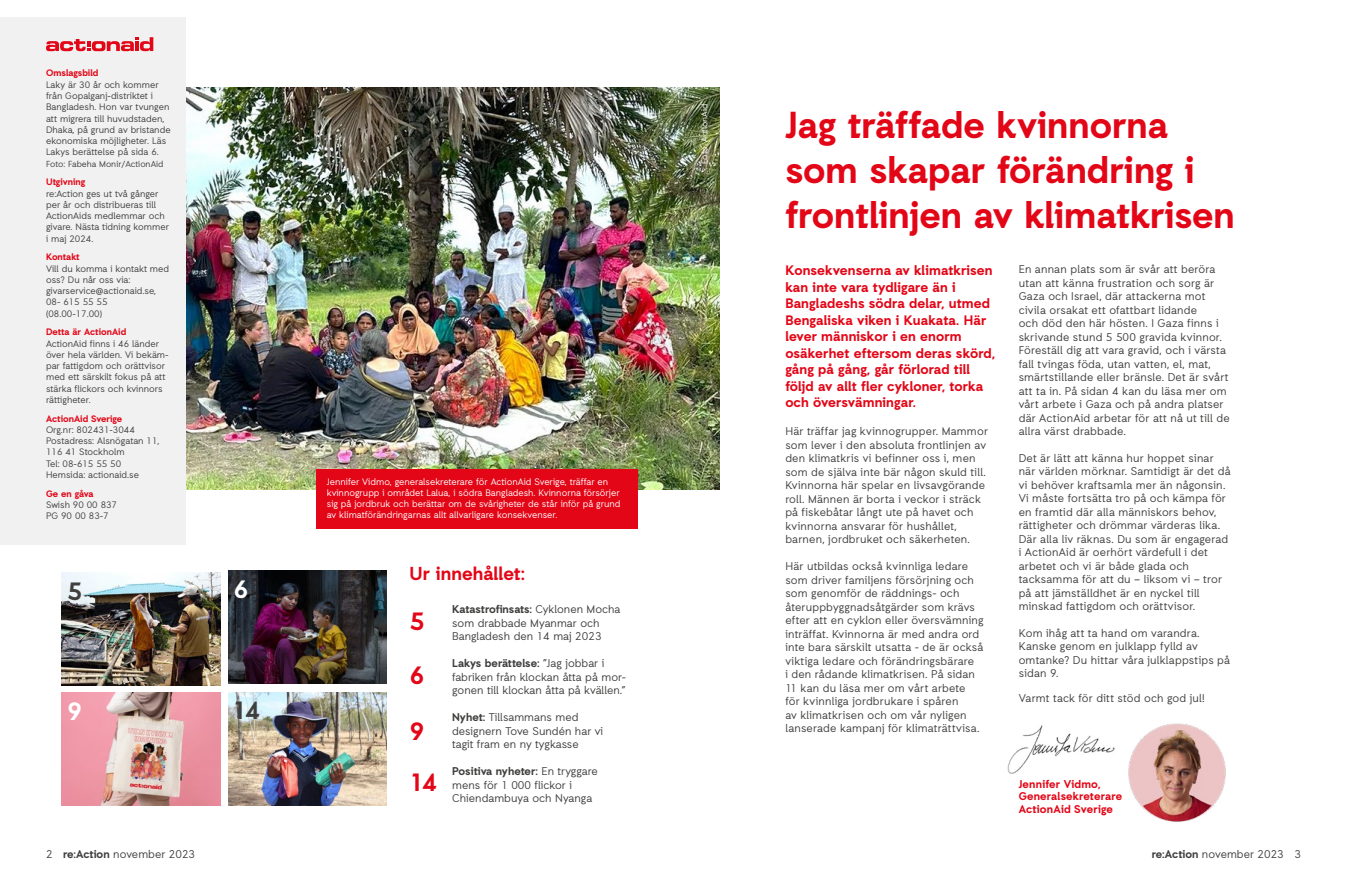
<style>
.page{position:relative;width:1347px;height:886px;background:#fff}
.page>*{position:absolute;margin:0;border:0;box-sizing:border-box;transform-origin:0 0}
.t1{font:700 37.5px/45px "Auxilia";color:#e30617}
.t2{font:700 25px "Auxilia";color:#e30617}
.t3{font:700 25px "Auxilia";color:#3f3f3e}
.t4{font:700 25px "Auxilia";color:#fff}
.t5{font:700 18.75px "Auxilia";color:#e30617}
.t6{font:700 13.75px/16.5px "Auxilia";letter-spacing:.005em;color:#e30617}
.t7{font:11.25px/13.5px "Auxilia";letter-spacing:.015em;color:#3f3f3e}
.t8{font:700 11.25px/12.2px "Auxilia";letter-spacing:.015em;color:#e30617}
.t9{font:9.38px/11.2px "Auxilia";color:#3f3f3e}
.t10{font:9.38px/11.2px "Auxilia";color:#fff}
.t11{font:700 9.38px "Auxilia";color:#e30617}
.t12{font:8.75px "Auxilia";color:#3f3f3e}
.t13{font:8.75px "Auxilia";color:#fff}
.s1{font-weight:700}
</style>
<div class="page">
<img style="left:185px;top:88px;width:534px;height:402px">
<div style="left:0;top:18px;width:185px;height:527px;background:#f1f1f1"></div>
<svg style="left:46px;top:37px;width:107px;height:14px"></svg>
<img style="left:228px;top:571px;width:159px;height:113px">
<img style="left:62px;top:692px;width:159px;height:113px">
<img style="left:62px;top:573px;width:159px;height:112px">
<img style="left:228px;top:692px;width:159px;height:113px">
<div style="left:317px;top:469px;width:321px;height:59px;background:#e30617"></div>
<img style="left:1128px;top:723px;width:98px;height:99px">
<img style="left:1007px;top:725px;width:108px;height:49px">
<p class="t11" style="left:46px;top:67px;width:54px">Omslagsbild</p>
<p class="t9" style="left:46px;top:79px;width:126px">Laky är 30 år och kommer från Gopalganj-distriktet i<br>Bangladesh. Hon var tvungen att migrera till huvudstaden,<br>Dhaka, på grund av bristande ekonomiska möjligheter. Läs<br>Lakys berättelse på sida 6.</p>
<p class="t12" style="left:46px;top:158px;width:119px">Foto: Fabeha Monir/ActionAid</p>
<p class="t11" style="left:46px;top:176px;width:41px">Utgivning</p>
<p class="t9" style="left:46px;top:187px;width:124px">re:Action ges ut två gånger per år och distribueras till<br>ActionAids medlemmar och givare. Nästa tidning kommer i maj 2024.</p>
<p class="t11" style="left:46px;top:251px;width:35px">Kontakt</p>
<p class="t9" style="left:46px;top:262px;width:125px">Vill du komma i kontakt med oss? Du når oss via: givarservice@actionaid.se,<br>08- 615 55 55<br>(08.00-17.00)</p>
<p class="t11" style="left:46px;top:326px;width:82px">Detta är ActionAid</p>
<p class="t9" style="left:46px;top:337px;width:124px">ActionAid finns i 46 länder över hela världen. Vi bekäm&shy;par fattigdom och orättvisor med ett särskilt fokus på att stärka flickors och kvinnors rättigheter.</p>
<p class="t11" style="left:46px;top:412px;width:78px">ActionAid Sverige</p>
<p class="t9" style="left:46px;top:424px;width:115px">Org.nr: 802431-3044<br>Postadress: Alsnögatan 11,<br>116 41 Stockholm<br>Tel: 08-615 55 50<br>Hemsida: actionaid.se</p>
<p class="t11" style="left:46px;top:487px;width:49px">Ge en gåva</p>
<p class="t9" style="left:46px;top:499px;width:73px">Swish 90 00 837<br>PG 90 00 83-7</p>
<h2 class="t3" style="left:67px;top:575px;width:17px">5</h2>
<h2 class="t4" style="left:67px;top:696px;width:17px">9</h2>
<h2 class="t4" style="left:233px;top:573px;width:17px">6</h2>
<h2 class="t3" style="left:232px;top:695px;width:29px">14</h2>
<p class="t10" style="left:327px;top:475px;width:295px">Jennifer Vidmo, generalsekreterare för ActionAid Sverige, träffar en kvinnogrupp i området Lalua, i södra Bangladesh. Kvinnorna försörjer sig på jordbruk och berättar om de svårigheter de står inför på grund av klimatförändringarnas allt allvarligare konsekvenser.</p>
<h3 class="t5" style="left:409px;top:561px;width:117px">Ur innehållet:</h3>
<h2 class="t2" style="left:409px;top:606px;width:17px">5</h2>
<h2 class="t2" style="left:409px;top:660px;width:17px">6</h2>
<h2 class="t2" style="left:409px;top:715px;width:17px">9</h2>
<h2 class="t2" style="left:409px;top:767px;width:29px">14</h2>
<p class="t7" style="left:452px;top:602px;width:170px"><span class="s1">Katastrofinsats:</span> Cyklonen Mocha som drabbade Myanmar och<br>Bangladesh den 14 maj 2023</p>
<p class="t7" style="left:452px;top:656px;width:175px"><span class="s1">Lakys berättelse:</span> ”Jag jobbar i fabriken från klockan åtta på mor&shy;gonen till klockan åtta på kvällen.”</p>
<p class="t7" style="left:452px;top:710px;width:152px"><span class="s1">Nyhet:</span> Tillsammans med designern Tove Sundén har vi tagit fram en ny tygkasse</p>
<p class="t7" style="left:452px;top:764px;width:147px"><span class="s1">Positiva nyheter:</span> En tryggare mens för 1 000 flickor i<br>Chiendambuya och Nyanga</p>
<p class="t13" style="left:699px;top:164px;width:62px;rotate:-90deg">Foto: ActionAid</p>
<h1 class="t1" style="left:785px;top:101px;width:451px">Jag träffade kvinnorna som skapar förändring i frontlinjen av klimatkrisen</h1>
<p class="t6" style="left:785px;top:262px;width:211px">Konsekvenserna av klimatkrisen kan inte vara tydligare än i<br>Bangladeshs södra delar, utmed<br>Bengaliska viken i Kuakata. Här lever människor i en enorm osäkerhet eftersom deras skörd, gång på gång, går förlorad till följd av allt fler cykloner, torka och översvämningar.</p>
<p class="t7" style="left:785px;top:424px;width:204px">Här träffar jag kvinnogrupper. Mammor som lever i den absoluta frontlinjen av den klimatkris vi befinner oss i, men som de själva inte bär någon skuld till.<br>Kvinnorna här spelar en livsavgörande roll. Männen är borta i veckor i sträck på fiskebåtar långt ute på havet och kvinnorna ansvarar för hushållet, barnen, jordbruket och säkerheten.</p>
<p class="t7" style="left:785px;top:559px;width:200px">Här utbildas också kvinnliga ledare som driver familjens försörjning och som genomför de räddnings- och återuppbyggnadsåtgärder som krävs efter att en cyklon eller översvämning inträffat. Kvinnorna är med andra ord inte bara särskilt utsatta - de är också viktiga ledare och förändringsbärare<br>i den rådande klimatkrisen. På sidan 11 kan du läsa mer om vårt arbete<br>för kvinnliga jordbrukare i spåren<br>av klimatkrisen och om vår nyligen lanserade kampanj för klimaträttvisa.</p>
<p class="t7" style="left:1018px;top:262px;width:212px">En annan plats som är svår att beröra utan att känna frustration och sorg är Gaza och Israel, där attackerna mot civila orsakat ett ofattbart lidande<br>och död den här hösten. I Gaza finns i skrivande stund 5 500 gravida kvinnor.<br>Föreställ dig att vara gravid, och i värsta fall tvingas föda, utan vatten, el, mat, smärtstillande eller bränsle. Det är svårt att ta in. På sidan 4 kan du läsa mer om vårt arbete i Gaza och på andra platser där ActionAid arbetar för att nå ut till de allra värst drabbade.</p>
<p class="t7" style="left:1018px;top:451px;width:213px">Det är lätt att känna hur hoppet sinar när världen mörknar. Samtidigt är det då vi behöver kraftsamla mer än någonsin.<br>Vi måste fortsätta tro på och kämpa för en framtid där alla människors behov, rättigheter och drömmar värderas lika.<br>Där alla liv räknas. Du som är engagerad i ActionAid är oerhört värdefull i det arbetet och vi är både glada och tacksamma för att du – liksom vi – tror på att jämställdhet är en nyckel till minskad fattigdom och orättvisor.</p>
<p class="t7" style="left:1018px;top:626px;width:213px">Kom ihåg att ta hand om varandra.<br>Kanske genom en julklapp fylld av omtanke? Du hittar våra julklappstips på sidan 9.</p>
<p class="t7" style="left:1018px;top:691px;width:188px">Varmt tack för ditt stöd och god jul!</p>
<p class="t8" style="left:1018px;top:778px;width:105px">Jennifer Vidmo,<br>Generalsekreterare<br>ActionAid Sverige</p>
<p class="t7" style="left:46px;top:847px;width:151px">2 <span class="s1">re:Action</span> november 2023</p>
<p class="t7" style="left:1151px;top:847px;width:151px"><span class="s1">re:Action</span> november 2023 3</p>
</div>
